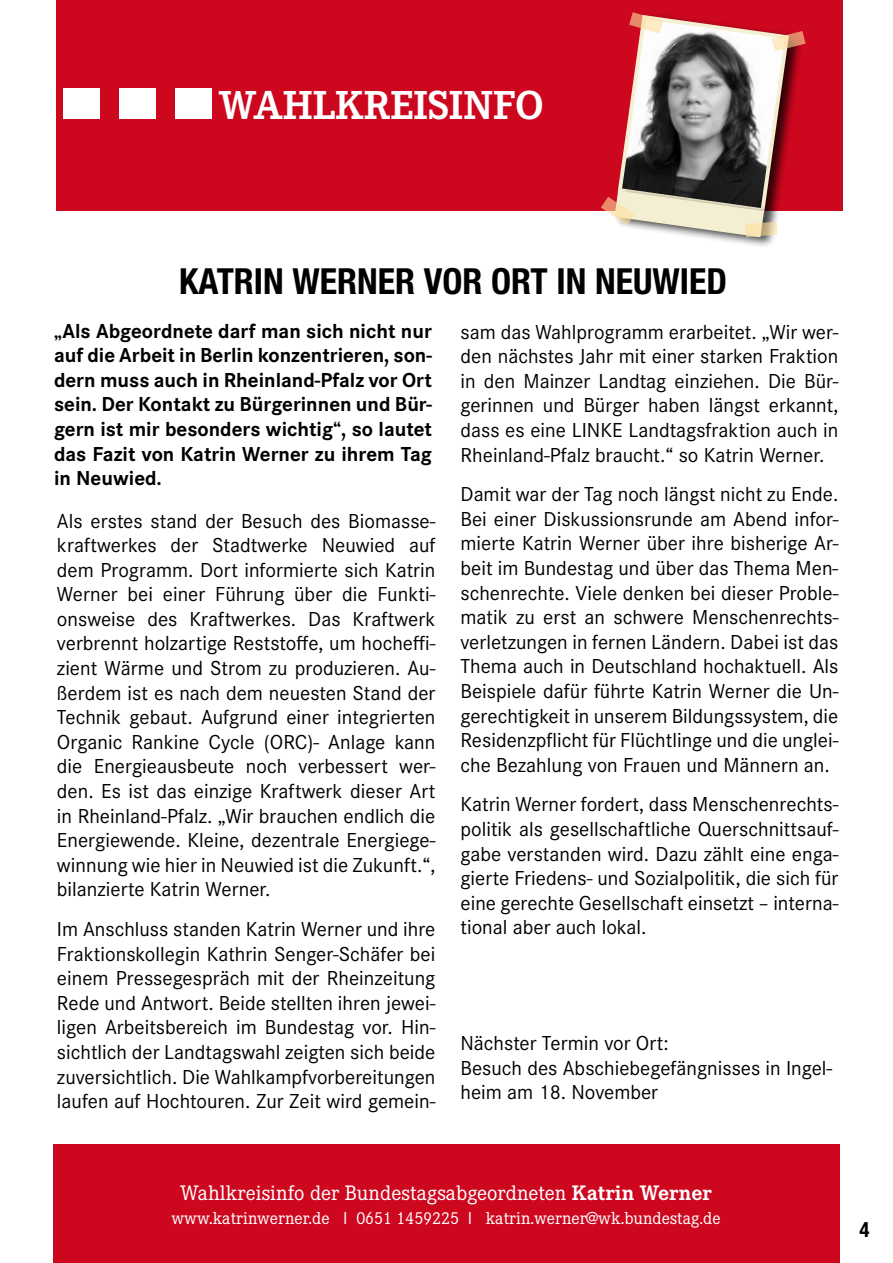
<style>
.page{position:relative;width:893px;height:1263px;background:#fff}
.page>*{position:absolute;margin:0;border:0;box-sizing:border-box;transform-origin:0 0}
.t1{font:700 206.7px "Corporate E";color:#fff;scale:1.18 1}
.t2{font:700 42px "Corporate E";color:#fff}
.t3{font:700 condensed 36px "Helvetica Neue";color:#000}
.t4{font:21.75px "Corporate E";color:#fff}
.t5{font:21px/24.6px "Corporate S";color:#000;text-align:justify}
.t6{font:700 21px/24.6px "Corporate S";color:#000;text-align:justify}
.t7{font:700 condensed 21px "Helvetica Neue";color:#000}
.t8{font:18px "Corporate E";color:#fff}
.s1{font-weight:700}
.s2{font-family:"Corporate S"}
</style>
<div class="page">
<div style="left:56px;top:0;width:786px;height:210px;background:#cd071e"></div>
<div style="left:614px;top:186px;width:164px;height:63px;background:#000;opacity:.75"></div>
<svg style="left:601px;top:12px;width:205px;height:225px"></svg>
<div style="left:53px;top:1145px;width:786px;height:118px;background:#cd071e"></div>
<h1 class="t1" style="left:53px;top:-66px;width:145px">...</h1>
<h2 class="t2" style="left:219px;top:81px;width:326px">WAHLKREISINFO</h2>
<h3 class="t3" style="left:179px;top:259px;width:549px">KATRIN WERNER VOR ORT IN NEUWIED</h3>
<p class="t6" style="left:54px;top:319px;width:379px">„Als Abgeordnete darf man sich nicht nur auf die Arbeit in Berlin konzentrieren, son&shy;dern muss auch in Rheinland-Pfalz vor Ort sein. Der Kontakt zu Bürgerinnen und Bür&shy;gern ist mir besonders wichtig“, so lautet das Fazit von Katrin Werner zu ihrem Tag in Neuwied.</p>
<p class="t5" style="left:57px;top:508px;width:380px">Als erstes stand der Besuch des Biomasse&shy;kraftwerkes der Stadtwerke Neuwied auf dem Programm. Dort informierte sich Katrin Werner bei einer Führung über die Funkti&shy;onsweise des Kraftwerkes. Das Kraftwerk verbrennt holzartige Reststoffe, um hocheffi&shy;zient Wärme und Strom zu produzieren. Au&shy;ßerdem ist es nach dem neuesten Stand der Technik gebaut. Aufgrund einer integrierten Organic Rankine Cycle (ORC)- Anlage kann die Energieausbeute noch verbessert wer&shy;den. Es ist das einzige Kraftwerk dieser Art in Rheinland-Pfalz. „Wir brauchen endlich die Energiewende. Kleine, dezentrale Energiege&shy;winnung wie hier in Neuwied ist die Zukunft.“, bilanzierte Katrin Werner.</p>
<p class="t5" style="left:57px;top:917px;width:380px">Im Anschluss standen Katrin Werner und ihre Fraktionskollegin Kathrin Senger-Schäfer bei einem Pressegespräch mit der Rheinzeitung Rede und Antwort. Beide stellten ihren jewei&shy;ligen Arbeitsbereich im Bundestag vor. Hin&shy;sichtlich der Landtagswahl zeigten sich beide zuversichtlich. Die Wahlkampfvorbereitungen laufen auf Hochtouren. Zur Zeit wird gemein-</p>
<p class="t5" style="left:460px;top:320px;width:379px">sam das Wahlprogramm erarbeitet. „Wir wer&shy;den nächstes Jahr mit einer starken Fraktion in den Mainzer Landtag einziehen. Die Bür&shy;gerinnen und Bürger haben längst erkannt, dass es eine LINKE Landtagsfraktion auch in Rheinland-Pfalz braucht.“ so Katrin Werner.</p>
<p class="t5" style="left:460px;top:482px;width:379px">Damit war der Tag noch längst nicht zu Ende.<br>Bei einer Diskussionsrunde am Abend infor&shy;mierte Katrin Werner über ihre bisherige Ar&shy;beit im Bundestag und über das Thema Men&shy;schenrechte. Viele denken bei dieser Proble&shy;matik zu erst an schwere Menschenrechts&shy;verletzungen in fernen Ländern. Dabei ist das Thema auch in Deutschland hochaktuell. Als Beispiele dafür führte Katrin Werner die Un&shy;gerechtigkeit in unserem Bildungssystem, die Residenzpflicht für Flüchtlinge und die unglei&shy;che Bezahlung von Frauen und Männern an.</p>
<p class="t5" style="left:460px;top:792px;width:379px">Katrin Werner fordert, dass Menschenrechts&shy;politik als gesellschaftliche Querschnittsauf&shy;gabe verstanden wird. Dazu zählt eine enga&shy;gierte Friedens- und Sozialpolitik, die sich für eine gerechte Gesellschaft einsetzt – interna&shy;tional aber auch lokal.</p>
<p class="t5" style="left:460px;top:1031px;width:373px;text-align:left">Nächster Termin vor Ort:<br>Besuch des Abschiebegefängnisses in Ingel&shy;heim am 18. November</p>
<p class="t4" style="left:180px;top:1180px;width:533px">Wahlkreisinfo der Bundestagsabgeordneten <span class="s1">Katrin Werner</span></p>
<p class="t8" style="left:171px;top:1208px;width:551px">www.katrinwerner.de <span class="s2">I</span> 0651 1459225 <span class="s2">I</span> katrin.werner@wk.bundestag.de</p>
<p class="t7" style="left:859px;top:1216px;width:12px">4</p>
</div>
